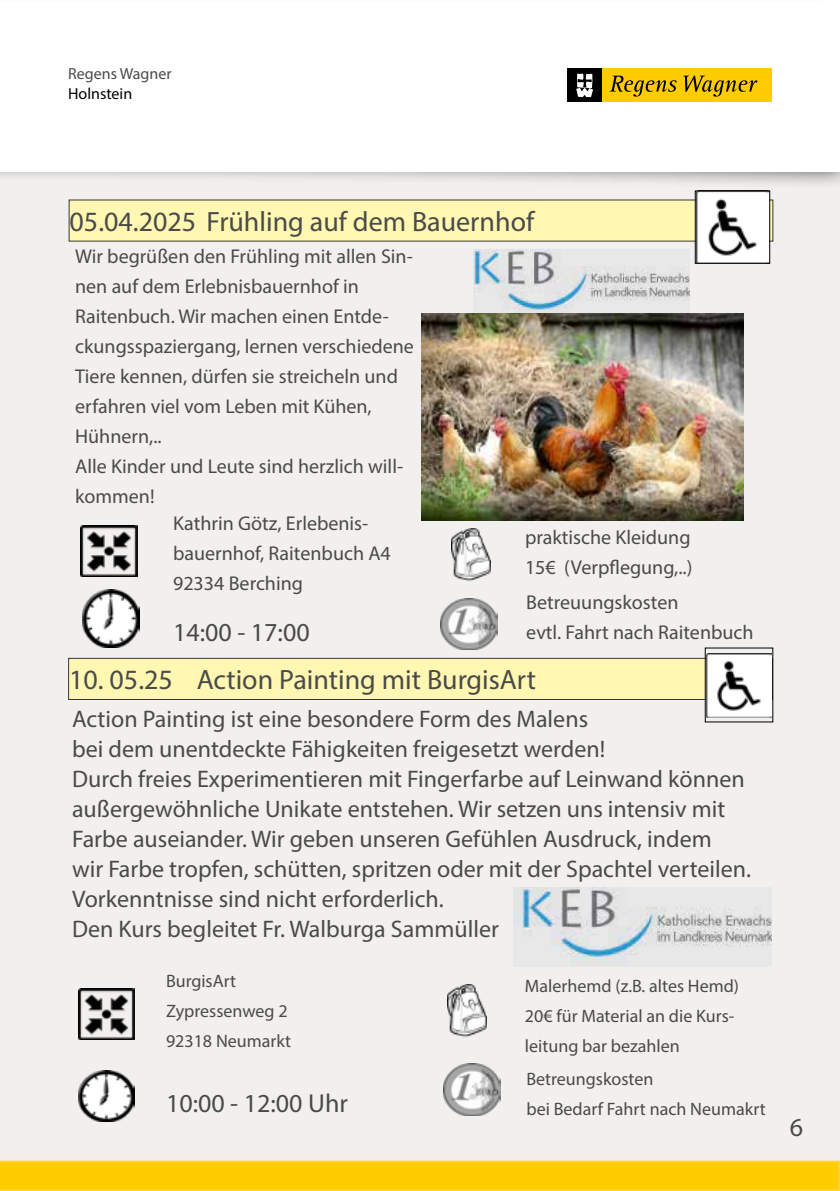
<style>
.page{position:relative;width:840px;height:1191px;background:#fff}
.page>*{position:absolute;margin:0;border:0;box-sizing:border-box;transform-origin:0 0}
.t1{font:28px "Myriad Pro";color:#4a4a49}
.t2{font:26px "Myriad Pro";color:#4a4a49}
.t3{font:24px/30px "Myriad Pro";color:#4a4a49}
.t4{font:20px/30px "Myriad Pro";color:#4a4a49}
.t5{font:18px/30px "Myriad Pro";color:#4a4a49}
.t6{font:16px "Myriad Pro";color:#4a4a49}
.t7{font:16px "Myriad Pro";color:#000}
</style>
<div class="page">
<div style="left:0;top:169px;width:839px;height:1019px;background:#f2f0ee"></div>
<div style="left:0;top:0;width:839px;height:190px;background:#000;opacity:.7"></div>
<div style="left:0;top:1px;width:839px;height:170px;background:#fff"></div>
<div style="left:601px;top:68px;width:170px;height:34px;background:#fc0"></div>
<svg style="left:609px;top:76px;width:67px;height:21px"></svg>
<svg style="left:683px;top:76px;width:74px;height:21px"></svg>
<div style="left:567px;top:68px;width:34px;height:34px;background:#000"></div>
<svg style="left:576px;top:74px;width:16px;height:23px"></svg>
<div style="left:69px;top:200px;width:703px;height:41px;background:#fff7b2"></div>
<img style="left:81px;top:525px;width:56px;height:51px">
<img style="left:82px;top:589px;width:57px;height:59px">
<img style="left:451px;top:528px;width:39px;height:54px">
<img style="left:440px;top:598px;width:57px;height:51px">
<div style="left:69px;top:658px;width:703px;height:41px;background:#fff7b2"></div>
<div style="left:68px;top:658px;width:704px;height:42px;border:1px solid #393739"></div>
<img style="left:78px;top:988px;width:57px;height:51px">
<img style="left:78px;top:1070px;width:57px;height:51px">
<img style="left:447px;top:984px;width:39px;height:54px">
<img style="left:443px;top:1063px;width:57px;height:52px">
<svg style="left:0;top:1160px;width:839px;height:31px;background:#fecd0b"></svg>
<img style="left:706px;top:653px;width:64px;height:65px">
<img style="left:696px;top:193px;width:71px;height:68px">
<img style="left:473px;top:249px;width:215px;height:64px">
<img style="left:513px;top:887px;width:258px;height:79px">
<img style="left:421px;top:313px;width:322px;height:207px">
<p class="t6" style="left:68px;top:64px;width:105px">Regens Wagner</p>
<p class="t7" style="left:68px;top:84px;width:66px">Holnstein</p>
<p class="t1" style="left:70px;top:204px;width:466px">05.04.2025 Frühling auf dem Bauernhof</p>
<p class="t4" style="left:75px;top:241px;width:340px">Wir begrüßen den Frühling mit allen Sin&shy;nen auf dem Erlebnisbauernhof in<br>Raitenbuch. Wir machen einen Entde&shy;ckungsspaziergang, lernen verschiedene<br>Tiere kennen, dürfen sie streicheln und erfahren viel vom Leben mit Kühen,<br>Hühnern,..<br>Alle Kinder und Leute sind herzlich will&shy;kommen!</p>
<p class="t4" style="left:173px;top:507px;width:219px">Kathrin Götz, Erlebenis&shy;bauernhof, Raitenbuch A4<br>92334 Berching</p>
<p class="t2" style="left:173px;top:616px;width:138px">14:00 - 17:00</p>
<p class="t4" style="left:524px;top:521px;width:169px">praktische Kleidung<br>15€ (Verpflegung,..)</p>
<p class="t4" style="left:526px;top:587px;width:229px">Betreuungskosten<br>evtl. Fahrt nach Raitenbuch</p>
<p class="t1" style="left:69px;top:663px;width:468px">10. 05.25 Action Painting mit BurgisArt</p>
<p class="t3" style="left:72px;top:703px;width:680px">Action Painting ist eine besondere Form des Malens<br>bei dem unentdeckte Fähigkeiten freigesetzt werden!<br>Durch freies Experimentieren mit Fingerfarbe auf Leinwand können außergewöhnliche Unikate entstehen. Wir setzen uns intensiv mit Farbe auseiander. Wir geben unseren Gefühlen Ausdruck, indem<br>wir Farbe tropfen, schütten, spritzen oder mit der Spachtel verteilen.<br>Vorkenntnisse sind nicht erforderlich.<br>Den Kurs begleitet Fr. Walburga Sammüller</p>
<p class="t5" style="left:166px;top:966px;width:126px">BurgisArt<br>Zypressenweg 2<br>92318 Neumarkt</p>
<p class="t2" style="left:166px;top:1087px;width:183px">10:00 - 12:00 Uhr</p>
<p class="t5" style="left:524px;top:970px;width:215px">Malerhemd (z.B. altes Hemd)<br>20€ für Material an die Kurs&shy;leitung bar bezahlen</p>
<p class="t5" style="left:526px;top:1063px;width:241px">Betreungskosten<br>bei Bedarf Fahrt nach Neumakrt</p>
<p class="t2" style="left:789px;top:1111px;width:15px">6</p>
</div>
